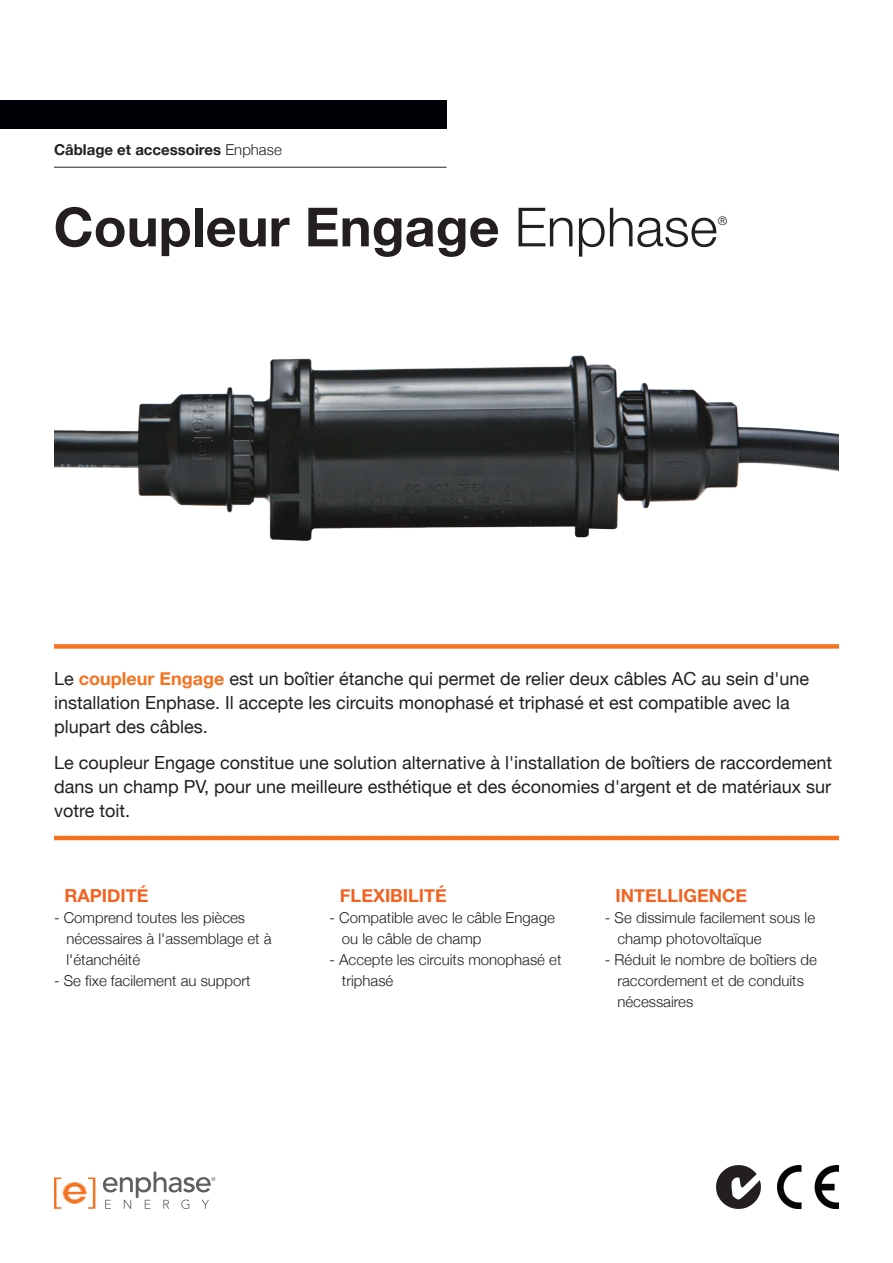
<style>
.page{position:relative;width:893px;height:1263px;background:#fff}
.page>*{position:absolute;margin:0;border:0;box-sizing:border-box;transform-origin:0 0}
.t1{font:700 54px "Helvetica Neue";color:#231f20}
.t2{font:18px/24px "Helvetica Neue";color:#231f20}
.t3{font:700 18px "Helvetica Neue";color:#f26221}
.t4{font:300 15px/21px "Helvetica Neue";color:#231f20}
.t5{font:700 15px "Helvetica Neue";color:#231f20}
.t6{font:300 12px "Helvetica Neue";color:#231f20}
.s1{font-weight:300}
.s2{font-weight:700;color:#f47321}
</style>
<div class="page">
<div style="left:0;top:100px;width:446px;height:29px;background:#000006"></div>
<hr style="left:54px;top:167px;width:392px;height:1px;background:#231f20">
<div style="left:54px;top:644px;width:785px;height:5px;background:#f47321"></div>
<hr style="left:54px;top:836px;width:785px;height:4px;background:#f47321">
<img style="left:54px;top:355px;width:785px;height:186px">
<svg style="left:54px;top:1177px;width:41px;height:32px"></svg>
<svg style="left:103px;top:1172px;width:112px;height:37px"></svg>
<img style="left:777px;top:1165px;width:62px;height:44px">
<img style="left:716px;top:1165px;width:44px;height:44px">
<p class="t5" style="left:54px;top:141px;width:229px">Câblage et accessoires <span class="s1">Enphase</span></p>
<h1 class="t1" style="left:54px;top:194px;width:666px">Coupleur Engage <span class="s1">Enphase</span></h1>
<p class="t6" style="left:718px;top:214px;width:11px">®</p>
<p class="t2" style="left:54px;top:667px;width:757px">Le <span class="s2">coupleur Engage</span> est un boîtier étanche qui permet de relier deux câbles AC au sein d'une installation Enphase. Il accepte les circuits monophasé et triphasé et est compatible avec la plupart des câbles.</p>
<p class="t2" style="left:54px;top:751px;width:780px;text-align:justify">Le coupleur Engage constitue une solution alternative à l'installation de boîtiers de raccordement dans un champ PV, pour une meilleure esthétique et des économies d'argent et de matériaux sur votre toit.</p>
<p class="t3" style="left:65px;top:885px;width:85px">RAPIDITÉ</p>
<p class="t4" style="left:67px;top:907px;width:207px;text-indent:-13px">- Comprend toutes les pièces nécessaires à l'assemblage et à l'étanchéité</p>
<p class="t4" style="left:54px;top:970px;width:198px">- Se fixe facilement au support</p>
<p class="t3" style="left:340px;top:885px;width:108px">FLEXIBILITÉ</p>
<p class="t4" style="left:342px;top:907px;width:214px;text-indent:-13px">- Compatible avec le câble Engage ou le câble de champ</p>
<p class="t4" style="left:342px;top:949px;width:221px;text-indent:-13px">- Accepte les circuits monophasé et triphasé</p>
<p class="t3" style="left:615px;top:885px;width:133px">INTELLIGENCE</p>
<p class="t4" style="left:617px;top:907px;width:199px;text-indent:-13px">- Se dissimule facilement sous le champ photovoltaïque</p>
<p class="t4" style="left:617px;top:949px;width:201px;text-indent:-13px">- Réduit le nombre de boîtiers de raccordement et de conduits nécessaires</p>
</div>
